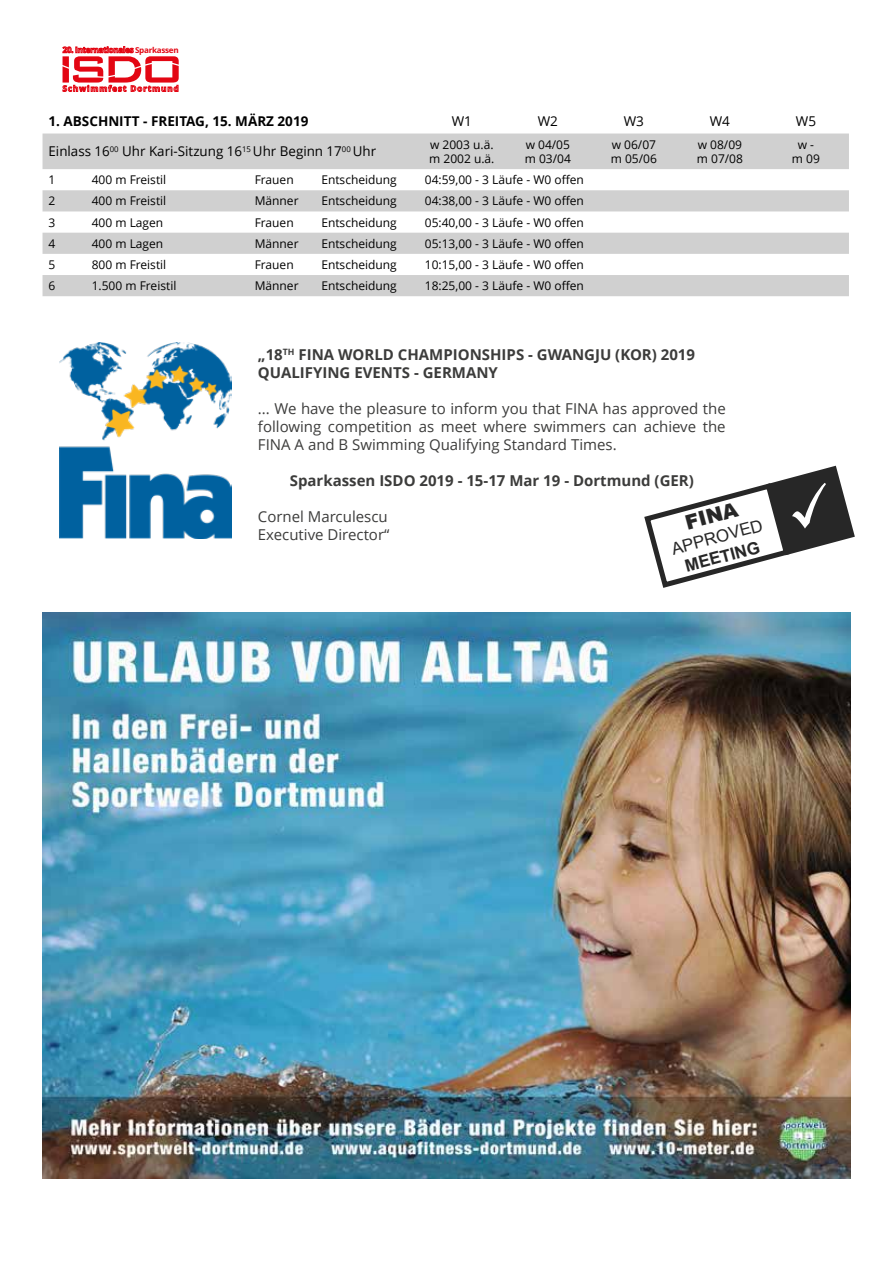
<style>
.page{position:relative;width:893px;height:1263px;background:#fff}
.page>*{position:absolute;margin:0;border:0;box-sizing:border-box;transform-origin:0 0}
.t1{font:900 20.25px "Arial";color:#000}
.t2{font:16.95px "Arial";color:#000}
.t3{font:700 16.95px "Arial";color:#000}
.t4{font:15px/18px "Open Sans";color:#3c3c3b;text-align:justify}
.t5{font:700 15px/18px "Open Sans";color:#3c3c3b}
.t6{font:13.5px "Open Sans";color:#000}
.t7{font:700 13.5px "Open Sans";color:#000}
.t8{font:12px/14.4px "Open Sans";color:#000}
</style>
<div class="page">
<svg style="left:62px;top:46px;width:117px;height:46px"></svg>
<svg style="left:43px;top:134px;width:806px;height:162px;fill:#d0d0d0"></svg>
<img style="left:43px;top:612px;width:807px;height:566px">
<img style="left:60px;top:342px;width:171px;height:197px">
<svg style="left:644px;top:466px;width:211px;height:122px"></svg>
<p class="t7" style="left:49px;top:111px;width:261px">1. ABSCHNITT - FREITAG, 15. MÄRZ 2019</p>
<p class="t6" style="left:452px;top:112px;width:22px">W1</p>
<p class="t6" style="left:538px;top:112px;width:22px">W2</p>
<p class="t6" style="left:624px;top:112px;width:22px">W3</p>
<p class="t6" style="left:710px;top:112px;width:22px">W4</p>
<p class="t6" style="left:796px;top:112px;width:22px">W5</p>
<p class="t6" style="left:49px;top:142px;width:329px">Einlass 16<sup>00</sup> Uhr Kari-Sitzung 16<sup>15</sup> Uhr Beginn 17<sup>00</sup> Uhr</p>
<p class="t8" style="left:429px;top:137px;width:67px">w 2003 u.ä. m 2002 u.ä.</p>
<p class="t8" style="left:525px;top:137px;width:48px">w 04/05 m 03/04</p>
<p class="t8" style="left:611px;top:137px;width:48px">w 06/07 m 05/06</p>
<p class="t8" style="left:697px;top:137px;width:48px">w 08/09 m 07/08</p>
<p class="t8" style="left:792px;top:137px;width:30px;text-align:center">w - m 09</p>
<p class="t8" style="left:49px;top:172px;width:8px">1</p>
<p class="t8" style="left:92px;top:172px;width:76px">400 m Freistil</p>
<p class="t8" style="left:255px;top:172px;width:40px">Frauen</p>
<p class="t8" style="left:321px;top:172px;width:77px">Entscheidung</p>
<p class="t8" style="left:425px;top:172px;width:161px">04:59,00 - 3 Läufe - W0 offen</p>
<p class="t8" style="left:49px;top:194px;width:8px">2</p>
<p class="t8" style="left:92px;top:194px;width:76px">400 m Freistil</p>
<p class="t8" style="left:255px;top:194px;width:45px">Männer</p>
<p class="t8" style="left:321px;top:194px;width:77px">Entscheidung</p>
<p class="t8" style="left:425px;top:194px;width:161px">04:38,00 - 3 Läufe - W0 offen</p>
<p class="t8" style="left:49px;top:215px;width:8px">3</p>
<p class="t8" style="left:92px;top:215px;width:73px">400 m Lagen</p>
<p class="t8" style="left:255px;top:215px;width:40px">Frauen</p>
<p class="t8" style="left:321px;top:215px;width:77px">Entscheidung</p>
<p class="t8" style="left:425px;top:215px;width:161px">05:40,00 - 3 Läufe - W0 offen</p>
<p class="t8" style="left:49px;top:236px;width:8px">4</p>
<p class="t8" style="left:92px;top:236px;width:73px">400 m Lagen</p>
<p class="t8" style="left:255px;top:236px;width:45px">Männer</p>
<p class="t8" style="left:321px;top:236px;width:77px">Entscheidung</p>
<p class="t8" style="left:425px;top:236px;width:161px">05:13,00 - 3 Läufe - W0 offen</p>
<p class="t8" style="left:49px;top:257px;width:8px">5</p>
<p class="t8" style="left:92px;top:257px;width:76px">800 m Freistil</p>
<p class="t8" style="left:255px;top:257px;width:40px">Frauen</p>
<p class="t8" style="left:321px;top:257px;width:77px">Entscheidung</p>
<p class="t8" style="left:425px;top:257px;width:161px">10:15,00 - 3 Läufe - W0 offen</p>
<p class="t8" style="left:49px;top:278px;width:8px">6</p>
<p class="t8" style="left:92px;top:278px;width:86px">1.500 m Freistil</p>
<p class="t8" style="left:255px;top:278px;width:45px">Männer</p>
<p class="t8" style="left:321px;top:278px;width:77px">Entscheidung</p>
<p class="t8" style="left:425px;top:278px;width:161px">18:25,00 - 3 Läufe - W0 offen</p>
<p class="t5" style="left:258px;top:345px;width:439px">„18<sup>TH</sup> FINA WORLD CHAMPIONSHIPS - GWANGJU (KOR) 2019<br>QUALIFYING EVENTS - GERMANY</p>
<p class="t4" style="left:258px;top:399px;width:469px">... We have the pleasure to inform you that FINA has approved the following competition as meet where swimmers can achieve the FINA A and B Swimming Qualifying Standard Times.</p>
<p class="t5" style="left:290px;top:471px;width:406px">Sparkassen ISDO 2019 - 15-17 Mar 19 - Dortmund (GER)</p>
<p class="t4" style="left:258px;top:507px;width:133px">Cornel Marculescu<br>Executive Director“</p>
<h1 class="t1" style="left:682px;top:509px;width:55px;rotate:-15deg">FINA</h1>
<h2 class="t2" style="left:669px;top:538px;width:95px;rotate:-15deg">APPROVED</h2>
<h2 class="t3" style="left:682px;top:555px;width:78px;rotate:-15deg">MEETING</h2>
</div>
